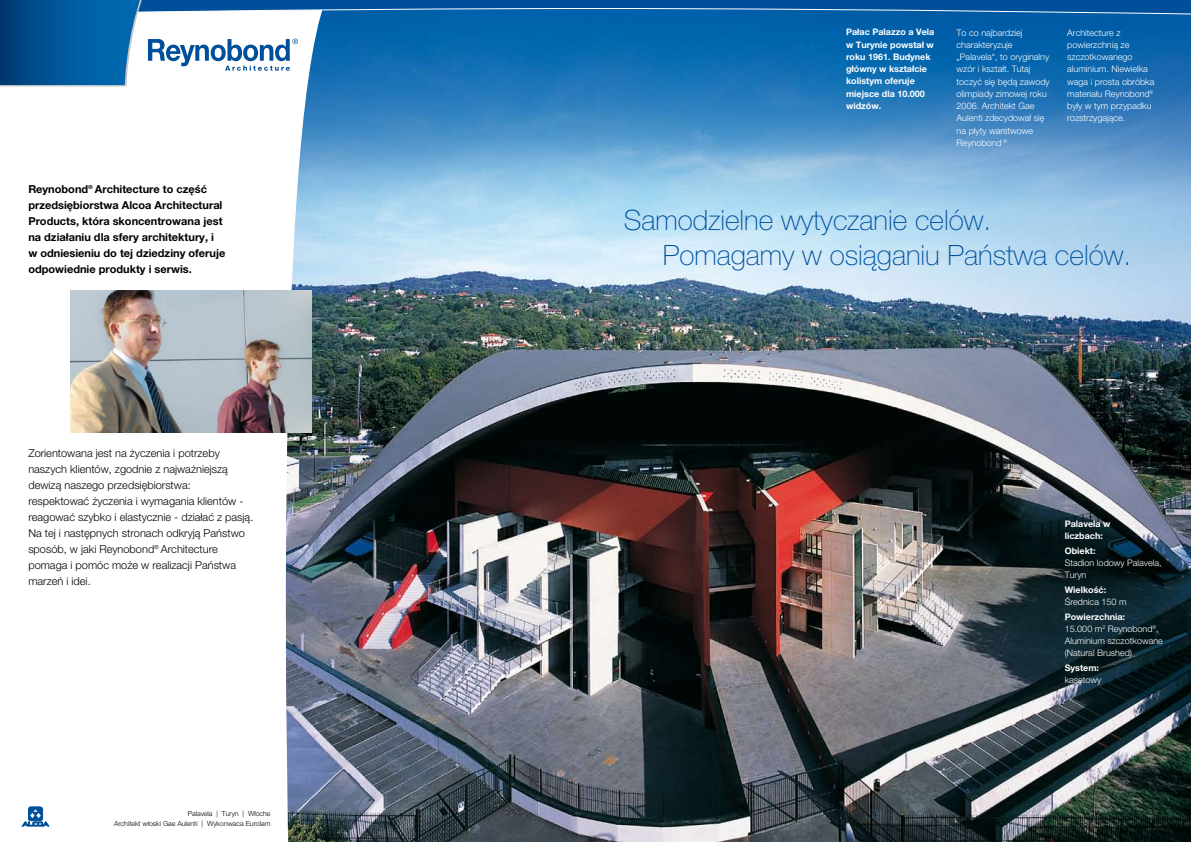
<style>
.page{position:relative;width:1191px;height:842px;background:#fff}
.page>*{position:absolute;margin:0;border:0;box-sizing:border-box;transform-origin:0 0}
.t1{font:100 28px/35px "Helvetica Neue CELT";color:#004f9b}
.t2{font:300 11px/16px "Helvetica Neue CELT";color:#000}
.t3{font:700 11px/16px "Helvetica Neue CELT";color:#000}
.t4{font:300 9px/12.2px "Helvetica Neue CELT";color:#fff}
.t5{font:700 9px/12.2px "Helvetica Neue CELT";color:#fff}
.t6{font:300 7px/10px "Helvetica Neue CELT";color:#000;text-align:right}
.s1{font-weight:700}
</style>
<div class="page">
<img style="left:325px;top:86px;width:866px;height:756px">
<svg style="left:0;top:86px;width:325px;height:756px"></svg>
<svg style="left:22px;top:807px;width:27px;height:19px"></svg>
<img style="left:71px;top:291px;width:241px;height:141px">
<svg style="left:0;top:0;width:1191px;height:86px;background:#2575b3"></svg>
<p class="t3" style="left:28px;top:181px;width:198px">Reynobond®Architecture to część przedsiębiorstwa Alcoa Architectural Products, która skoncentrowana jest na działaniu dla sfery architektury, i w odniesieniu do tej dziedziny oferuje odpowiednie produkty i serwis.</p>
<p class="t2" style="left:28px;top:445px;width:226px">Zorientowana jest na życzenia i potrzeby naszych klientów, zgodnie z najważniejszą dewizą naszego przedsiębiorstwa: respektować życzenia i wymagania klientów - reagować szybko i elastycznie - działać z pasją.<br>Na tej i następnych stronach odkryją Państwo sposób, w jaki Reynobond®Architecture pomaga i pomóc może w realizacji Państwa marzeń i idei.</p>
<p class="t6" style="left:114px;top:809px;width:158px">Palavela | Turyn | Włoche<br>Architekt włoski Gae Aulenti | Wykonwaca Eurolam</p>
<p class="t5" style="left:846px;top:26px;width:90px">Pałac Palazzo a Vela w Turynie powstał w roku 1961. Budynek główny w kształcie kolistym oferuje miejsce dla 10.000 widzów.</p>
<p class="t4" style="left:956px;top:26px;width:95px">To co najbardziej charakteryzuje „Palavela“, to oryginalny wzór i kształt. Tutaj toczyć się będą zawody olimpiady zimowej roku<br>2006. Architekt Gae<br>Aulenti zdecydował się na płyty warstwowe<br>Reynobond®</p>
<p class="t4" style="left:1067px;top:26px;width:89px">Architecture z powierzchnią ze szczotkowanego aluminium. Niewielka waga i prosta obróbka materiału Reynobond® były w tym przypadku rozstrzygające.</p>
<h1 class="t1" style="left:663px;top:204px;width:470px;text-indent:-39px">Samodzielne wytyczanie celów.<br>Pomagamy w osiąganiu Państwa celów.</h1>
<p class="t5" style="left:1064px;top:518px;width:47px">Palavela w liczbach:</p>
<p class="t5" style="left:1064px;top:544px;width:32px">Obiekt:</p>
<p class="t4" style="left:1064px;top:556px;width:98px">Stadion lodowy Palavela,<br>Turyn</p>
<p class="t5" style="left:1064px;top:583px;width:43px">Wielkość:</p>
<p class="t4" style="left:1064px;top:595px;width:63px">Średnica 150 m</p>
<p class="t4" style="left:1064px;top:610px;width:100px"><span class="s1">Powierzchnia:<br></span>15.000 m<sup>2</sup> Reynobond®,<br>Aluminium szczotkowane (Natural Brushed)</p>
<p class="t5" style="left:1064px;top:661px;width:36px">System:</p>
<p class="t4" style="left:1064px;top:673px;width:38px">kasetowy</p>
</div>
